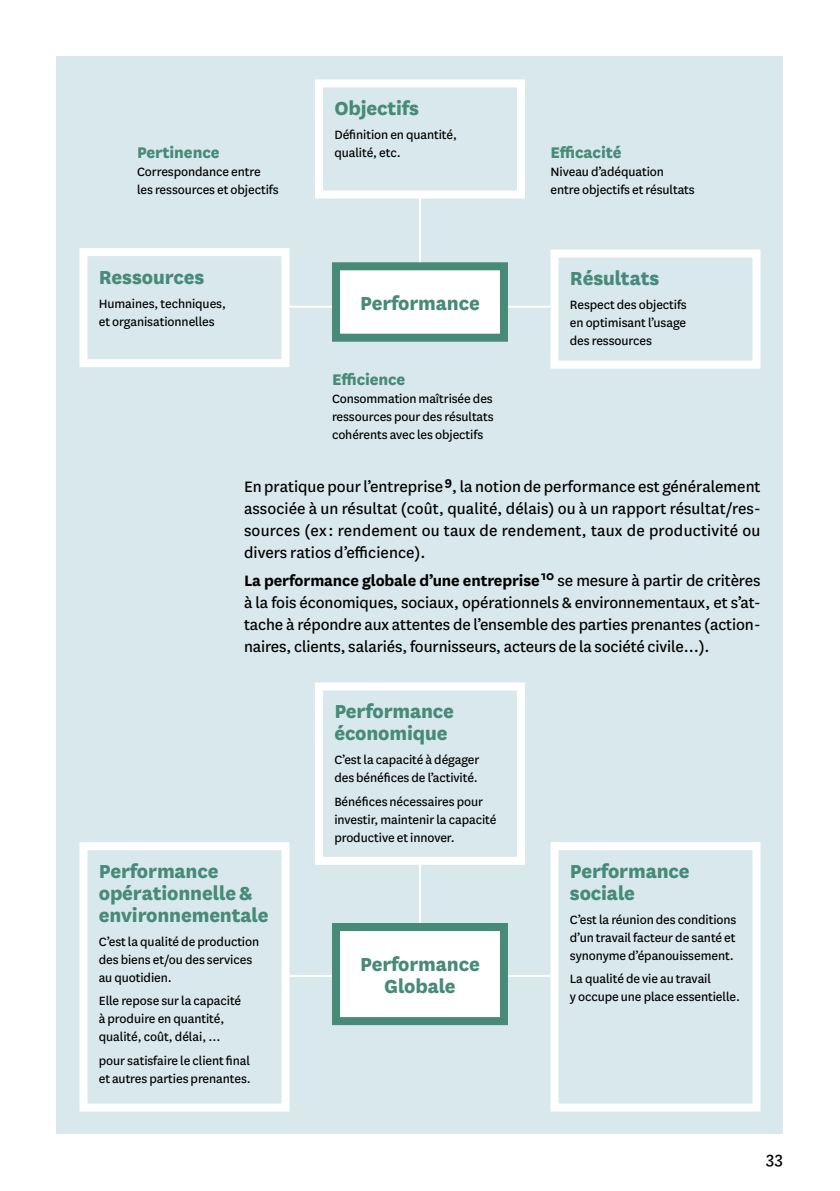
<style>
.page{position:relative;width:840px;height:1191px;background:#fff}
.page>*{position:absolute;margin:0;border:0;box-sizing:border-box;transform-origin:0 0}
.t1{font:800 22px/22px "National";letter-spacing:-.005em;color:#478a77}
.t2{font:19px "National";color:#000}
.t3{font:800 18px "National";letter-spacing:-.005em;color:#478a77}
.t4{font:17.6px/22px "National";letter-spacing:-.005em;color:#000;text-align:justify}
.t5{font:14px/18px "National";letter-spacing:-.005em;color:#000}
.s1{font-weight:700}
</style>
<div class="page">
<div style="left:57px;top:57px;width:725px;height:1077px;background:#d8e8ec"></div>
<div style="left:79px;top:248px;width:210px;height:119px;border:8px solid #fff"></div>
<div style="left:550px;top:249px;width:210px;height:120px;border:8px solid #fff"></div>
<div style="left:315px;top:79px;width:209px;height:119px;border:8px solid #fff"></div>
<hr style="left:289px;top:306px;width:261px;height:2px;background:#fff">
<hr style="left:419px;top:193px;width:2px;height:74px;background:#fff">
<div style="left:315px;top:682px;width:209px;height:183px;border:8px solid #fff"></div>
<div style="left:79px;top:842px;width:210px;height:269px;border:8px solid #fff"></div>
<div style="left:550px;top:842px;width:210px;height:269px;border:8px solid #fff"></div>
<hr style="left:289px;top:975px;width:261px;height:2px;background:#fff">
<hr style="left:419px;top:857px;width:2px;height:74px;background:#fff">
<div style="left:336px;top:927px;width:167px;height:94px;background:#fff"></div>
<div style="left:332px;top:923px;width:175px;height:102px;border:8px solid #478a77"></div>
<div style="left:336px;top:266px;width:167px;height:72px;background:#fff"></div>
<div style="left:332px;top:262px;width:175px;height:80px;border:8px solid #478a77"></div>
<p class="t3" style="left:137px;top:140px;width:84px">Pertinence</p>
<p class="t5" style="left:137px;top:162px;width:143px">Correspondance entre les ressources et objectifs</p>
<h1 class="t1" style="left:99px;top:264px;width:107px">Ressources</h1>
<p class="t5" style="left:99px;top:293px;width:129px">Humaines, techniques, et organisationnelles</p>
<h1 class="t1" style="left:334px;top:96px;width:86px">Objectifs</h1>
<p class="t5" style="left:334px;top:125px;width:124px">Définition en quantité, qualité, etc.</p>
<h1 class="t1" style="left:360px;top:291px;width:121px">Performance</h1>
<p class="t3" style="left:332px;top:367px;width:75px">Efficience</p>
<p class="t5" style="left:332px;top:389px;width:163px;text-align:justify">Consommation maîtrisée des ressources pour des résultats cohérents avec les objectifs</p>
<p class="t3" style="left:550px;top:140px;width:73px">Efficacité</p>
<p class="t5" style="left:550px;top:162px;width:146px">Niveau d’adéquation entre objectifs et résultats</p>
<h1 class="t1" style="left:569px;top:266px;width:91px">Résultats</h1>
<p class="t5" style="left:569px;top:295px;width:118px;text-align:justify">Respect des objectifs en optimisant l’usage des ressources</p>
<p class="t4" style="left:244px;top:475px;width:517px">En pratique pour l’entreprise <sup>9</sup>, la notion de performance est généralement associée à un résultat (coût, qualité, délais) ou à un rapport résultat/res&shy;sources (ex : rendement ou taux de rendement, taux de productivité ou divers ratios d’efficience).</p>
<p class="t4" style="left:244px;top:569px;width:517px"><span class="s1">La performance globale d’une entreprise</span><sup>10</sup> se mesure à partir de critères à la fois économiques, sociaux, opérationnels &amp; environnementaux, et s’at&shy;tache à répondre aux attentes de l’ensemble des parties prenantes (action&shy;naires, clients, salariés, fournisseurs, acteurs de la société civile…).</p>
<h1 class="t1" style="left:99px;top:858px;width:171px">Performance opérationnelle &amp; environnementale</h1>
<p class="t5" style="left:99px;top:931px;width:162px">C’est la qualité de production des biens et/ou des services au quotidien.</p>
<p class="t5" style="left:99px;top:991px;width:144px">Elle repose sur la capacité à produire en quantité, qualité, coût, délai, …</p>
<p class="t5" style="left:99px;top:1051px;width:153px">pour satisfaire le client final et autres parties prenantes.</p>
<h1 class="t1" style="left:334px;top:699px;width:121px">Performance économique</h1>
<p class="t5" style="left:334px;top:750px;width:146px">C’est la capacité à dégager des bénéfices de l’activité.</p>
<p class="t5" style="left:334px;top:791px;width:163px">Bénéfices nécessaires pour investir, maintenir la capacité productive et innover.</p>
<h1 class="t1" style="left:360px;top:951px;width:121px;text-align:center">Performance<br>Globale</h1>
<h1 class="t1" style="left:569px;top:858px;width:121px">Performance sociale</h1>
<p class="t5" style="left:569px;top:909px;width:168px;text-align:justify">C’est la réunion des conditions d’un travail facteur de santé et synonyme d’épanouissement.</p>
<p class="t5" style="left:569px;top:969px;width:171px">La qualité de vie au travail<br>y occupe une place essentielle.</p>
<h2 class="t2" style="left:765px;top:1145px;width:18px">33</h2>
</div>
